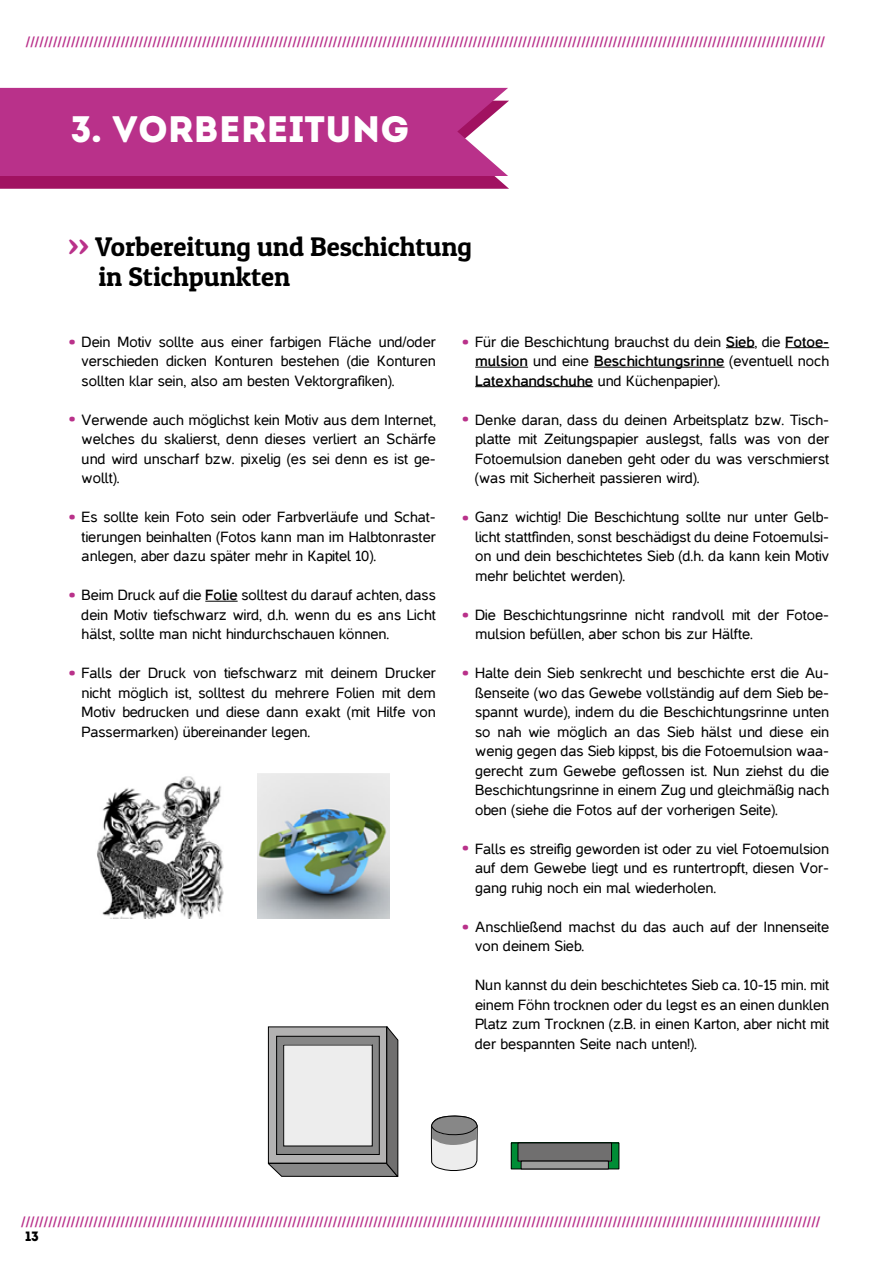
<style>
.page{position:relative;width:893px;height:1263px;background:#fff}
.page>*{position:absolute;margin:0;border:0;box-sizing:border-box;transform-origin:0 0}
.t1{font:36.75px "Intro";color:#fff}
.t2{font:27px/30px "Patua One";color:#000}
.t3{font:22.5px "Patua One";color:#b9318a}
.t4{font:15px/19.5px "Casper";color:#000;text-align:justify}
.t5{font:700 15px "Casper";color:#b9318a}
.t6{font:13.5px "Intro";color:#000}
.s1{color:#b9318a}
.s2{font-weight:700}
</style>
<div class="page">
<svg style="left:0;top:88px;width:509px;height:101px;background:#b83489"></svg>
<hr style="left:205px;top:601px;width:33px;height:1px;background:#000">
<svg style="left:726px;top:347px;width:28px;height:1px"></svg>
<hr style="left:785px;top:347px;width:44px;height:1px;background:#000">
<hr style="left:475px;top:367px;width:53px;height:1px;background:#000">
<hr style="left:594px;top:367px;width:130px;height:1px;background:#000">
<hr style="left:475px;top:386px;width:118px;height:1px;background:#000">
<img style="left:97px;top:776px;width:127px;height:142px">
<img style="left:258px;top:773px;width:131px;height:145px">
<svg style="left:267px;top:1026px;width:132px;height:151px;background:#b1b1b1"></svg>
<div style="left:511px;top:1143px;width:108px;height:26px;background:#008d36"></div>
<div style="left:511px;top:1142px;width:108px;height:27px;border:1px solid #000"></div>
<div style="left:518px;top:1143px;width:93px;height:18px;background:#706f6f"></div>
<div style="left:517px;top:1142px;width:95px;height:19px;border:1px solid #000"></div>
<div style="left:521px;top:1161px;width:87px;height:8px;background:#9d9d9c"></div>
<div style="left:521px;top:1160px;width:88px;height:9px;border:1px solid #000"></div>
<svg style="left:430px;top:1115px;width:48px;height:56px;background:#b2b2b2"></svg>
<p class="t5" style="left:26px;top:34px;width:801px">/////////////////////////////////////////////////////////////////////////////////////////////////////////////////////////////////////////////////////////////////////////////////</p>
<h1 class="t1" style="left:71px;top:108px;width:340px">3. VORBEREITUNG</h1>
<h2 class="t2" style="left:98px;top:231px;width:375px;text-indent:-30px"><span class="s1">&gt;&gt;</span> Vorbereitung und Beschichtung in Stichpunkten</h2>
<p class="t4" style="left:82px;top:332px;width:356px">Dein Motiv sollte aus einer farbigen Fläche und/oder verschieden dicken Konturen bestehen (die Konturen sollten klar sein, also am besten Vektorgrafiken).</p>
<p class="t4" style="left:82px;top:410px;width:356px">Verwende auch möglichst kein Motiv aus dem Internet, welches du skalierst, denn dieses verliert an Schärfe und wird unscharf bzw. pixelig (es sei denn es ist ge&shy;wollt).</p>
<p class="t4" style="left:82px;top:507px;width:356px">Es sollte kein Foto sein oder Farbverläufe und Schat&shy;tierungen beinhalten (Fotos kann man im Halbtonraster anlegen, aber dazu später mehr in Kapitel 10).</p>
<p class="t4" style="left:82px;top:585px;width:356px">Beim Druck auf die <span class="s2">Folie</span> solltest du darauf achten, dass dein Motiv tiefschwarz wird, d.h. wenn du es ans Licht hälst, sollte man nicht hindurchschauen können.</p>
<p class="t4" style="left:82px;top:663px;width:356px">Falls der Druck von tiefschwarz mit deinem Drucker nicht möglich ist, solltest du mehrere Folien mit dem Motiv bedrucken und diese dann exakt (mit Hilfe von Passermarken) übereinander legen.</p>
<p class="t4" style="left:475px;top:332px;width:355px">Für die Beschichtung brauchst du dein <span class="s2">Sieb</span>, die <span class="s2">Fotoe&shy;mulsion</span> und eine <span class="s2">Beschichtungsrinne</span> (eventuell noch <span class="s2">Latexhandschuhe</span> und Küchenpapier).</p>
<p class="t4" style="left:475px;top:410px;width:355px">Denke daran, dass du deinen Arbeitsplatz bzw. Tisch&shy;platte mit Zeitungspapier auslegst, falls was von der Fotoemulsion daneben geht oder du was verschmierst (was mit Sicherheit passieren wird).</p>
<p class="t4" style="left:475px;top:507px;width:355px">Ganz wichtig! Die Beschichtung sollte nur unter Gelb&shy;licht stattfinden, sonst beschädigst du deine Fotoemulsi&shy;on und dein beschichtetes Sieb (d.h. da kann kein Motiv mehr belichtet werden).</p>
<p class="t4" style="left:475px;top:605px;width:355px">Die Beschichtungsrinne nicht randvoll mit der Fotoe&shy;mulsion befüllen, aber schon bis zur Hälfte.</p>
<p class="t4" style="left:475px;top:663px;width:355px">Halte dein Sieb senkrecht und beschichte erst die Au&shy;ßenseite (wo das Gewebe vollständig auf dem Sieb be&shy;spannt wurde), indem du die Beschichtungsrinne unten so nah wie möglich an das Sieb hälst und diese ein wenig gegen das Sieb kippst, bis die Fotoemulsion waa&shy;gerecht zum Gewebe geflossen ist. Nun ziehst du die Beschichtungsrinne in einem Zug und gleichmäßig nach oben (siehe die Fotos auf der vorherigen Seite).</p>
<p class="t4" style="left:475px;top:839px;width:355px">Falls es streifig geworden ist oder zu viel Fotoemulsion auf dem Gewebe liegt und es runtertropft, diesen Vor&shy;gang ruhig noch ein mal wiederholen.</p>
<p class="t4" style="left:475px;top:917px;width:355px">Anschließend machst du das auch auf der Innenseite von deinem Sieb.</p>
<p class="t4" style="left:475px;top:975px;width:355px">Nun kannst du dein beschichtetes Sieb ca. 10-15 min. mit einem Föhn trocknen oder du legst es an einen dunklen Platz zum Trocknen (z.B. in einen Karton, aber nicht mit der bespannten Seite nach unten!).</p>
<h3 class="t3" style="left:68px;top:326px;width:10px">•</h3>
<h3 class="t3" style="left:461px;top:326px;width:10px">•</h3>
<h3 class="t3" style="left:68px;top:404px;width:10px">•</h3>
<h3 class="t3" style="left:461px;top:404px;width:10px">•</h3>
<h3 class="t3" style="left:68px;top:501px;width:10px">•</h3>
<h3 class="t3" style="left:461px;top:502px;width:10px">•</h3>
<h3 class="t3" style="left:68px;top:579px;width:10px">•</h3>
<h3 class="t3" style="left:461px;top:599px;width:10px">•</h3>
<h3 class="t3" style="left:68px;top:657px;width:10px">•</h3>
<h3 class="t3" style="left:461px;top:657px;width:10px">•</h3>
<h3 class="t3" style="left:461px;top:832px;width:10px">•</h3>
<h3 class="t3" style="left:461px;top:911px;width:10px">•</h3>
<p class="t5" style="left:21px;top:1214px;width:801px">/////////////////////////////////////////////////////////////////////////////////////////////////////////////////////////////////////////////////////////////////////////////////</p>
<p class="t6" style="left:26px;top:1228px;width:15px">13</p>
</div>
